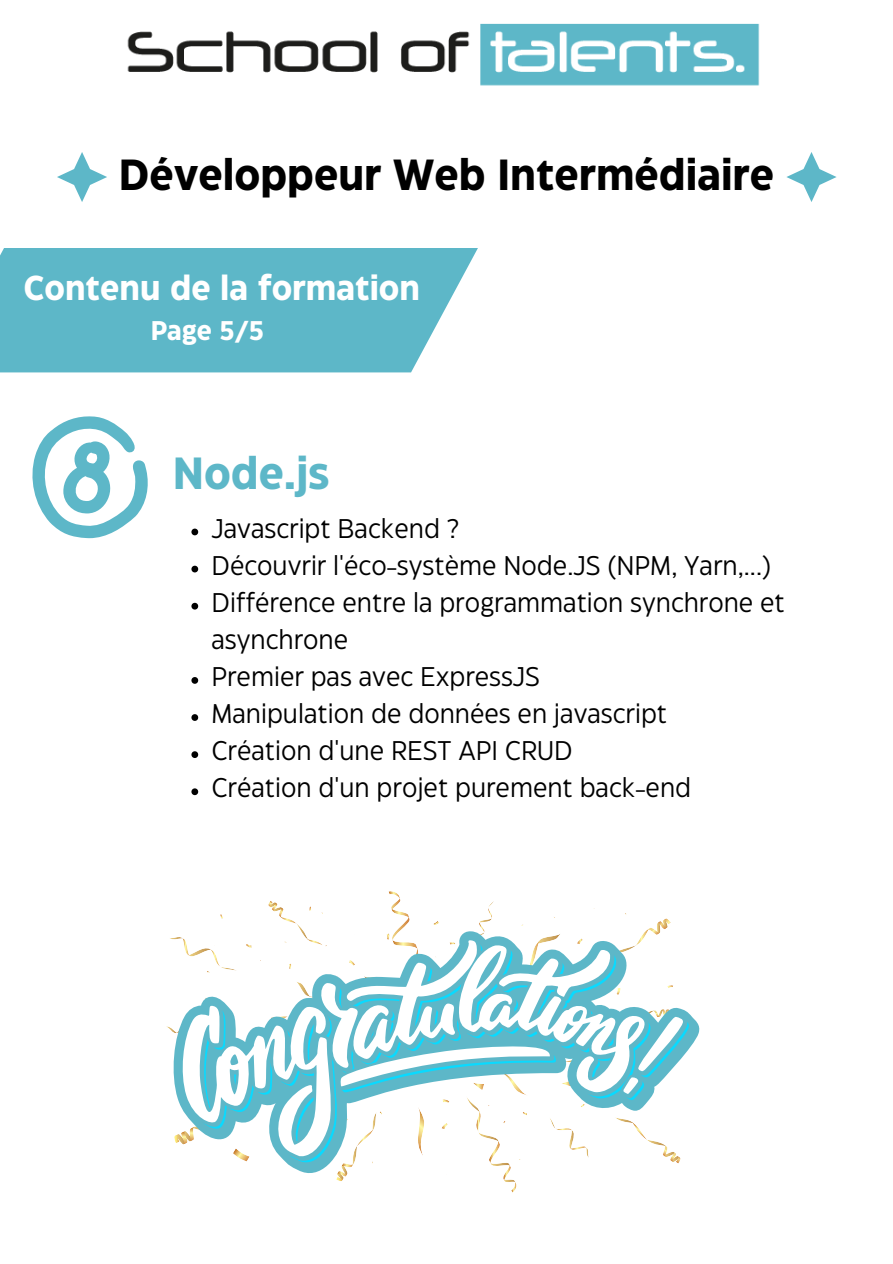
<style>
.page{position:relative;width:893px;height:1264px;background:#fff}
.page>*{position:absolute;margin:0;border:0;box-sizing:border-box;transform-origin:0 0}
.t1{font:700 45px "Eastman Grotesque";color:#5db7c8}
.t2{font:700 43.5px "Eastman Grotesque";color:#000}
.t3{font:700 34.5px "Eastman Grotesque";color:#fff}
.t4{font:27px/37px "Eastman Grotesque";color:#000}
.t5{font:700 27px "Eastman Grotesque";color:#fff}
</style>
<div class="page">
<svg style="left:0;top:248px;width:478px;height:124px;background:#68bbcb"></svg>
<svg style="left:479px;top:901px;width:15px;height:30px"></svg>
<svg style="left:166px;top:1026px;width:8px;height:7px"></svg>
<svg style="left:433px;top:921px;width:6px;height:4px"></svg>
<svg style="left:503px;top:1172px;width:14px;height:20px"></svg>
<svg style="left:388px;top:891px;width:22px;height:40px"></svg>
<svg style="left:625px;top:913px;width:45px;height:18px"></svg>
<svg style="left:303px;top:1172px;width:45px;height:9px"></svg>
<svg style="left:268px;top:901px;width:55px;height:30px"></svg>
<svg style="left:174px;top:931px;width:525px;height:241px"></svg>
<svg style="left:202px;top:944px;width:487px;height:224px"></svg>
<svg style="left:179px;top:939px;width:505px;height:218px"></svg>
<img style="left:127px;top:23px;width:633px;height:63px">
<svg style="left:57px;top:152px;width:50px;height:50px"></svg>
<svg style="left:786px;top:152px;width:50px;height:50px"></svg>
<svg style="left:191px;top:528px;width:7px;height:7px"></svg>
<svg style="left:191px;top:565px;width:7px;height:7px"></svg>
<svg style="left:191px;top:603px;width:7px;height:6px"></svg>
<svg style="left:191px;top:677px;width:7px;height:6px"></svg>
<svg style="left:191px;top:714px;width:7px;height:7px"></svg>
<svg style="left:191px;top:751px;width:7px;height:7px"></svg>
<svg style="left:191px;top:788px;width:7px;height:7px"></svg>
<svg style="left:32px;top:416px;width:116px;height:122px"></svg>
<p class="t2" style="left:119px;top:158px;width:656px">Développeur Web Intermédiaire</p>
<p class="t3" style="left:24px;top:275px;width:398px">Contenu de la formation</p>
<p class="t5" style="left:151px;top:320px;width:115px">Page 5/5</p>
<p class="t1" style="left:173px;top:456px;width:158px">Node.js</p>
<p class="t4" style="left:211px;top:511px;width:248px">Javascript Backend ?</p>
<p class="t4" style="left:211px;top:548px;width:561px">Découvrir l'éco-système Node.JS (NPM, Yarn,...)</p>
<p class="t4" style="left:211px;top:585px;width:575px">Différence entre la programmation synchrone et asynchrone</p>
<p class="t4" style="left:211px;top:660px;width:330px">Premier pas avec ExpressJS</p>
<p class="t4" style="left:211px;top:697px;width:457px">Manipulation de données en javascript</p>
<p class="t4" style="left:211px;top:734px;width:363px">Création d'une REST API CRUD</p>
<p class="t4" style="left:211px;top:771px;width:481px">Création d'un projet purement back-end</p>
</div>
